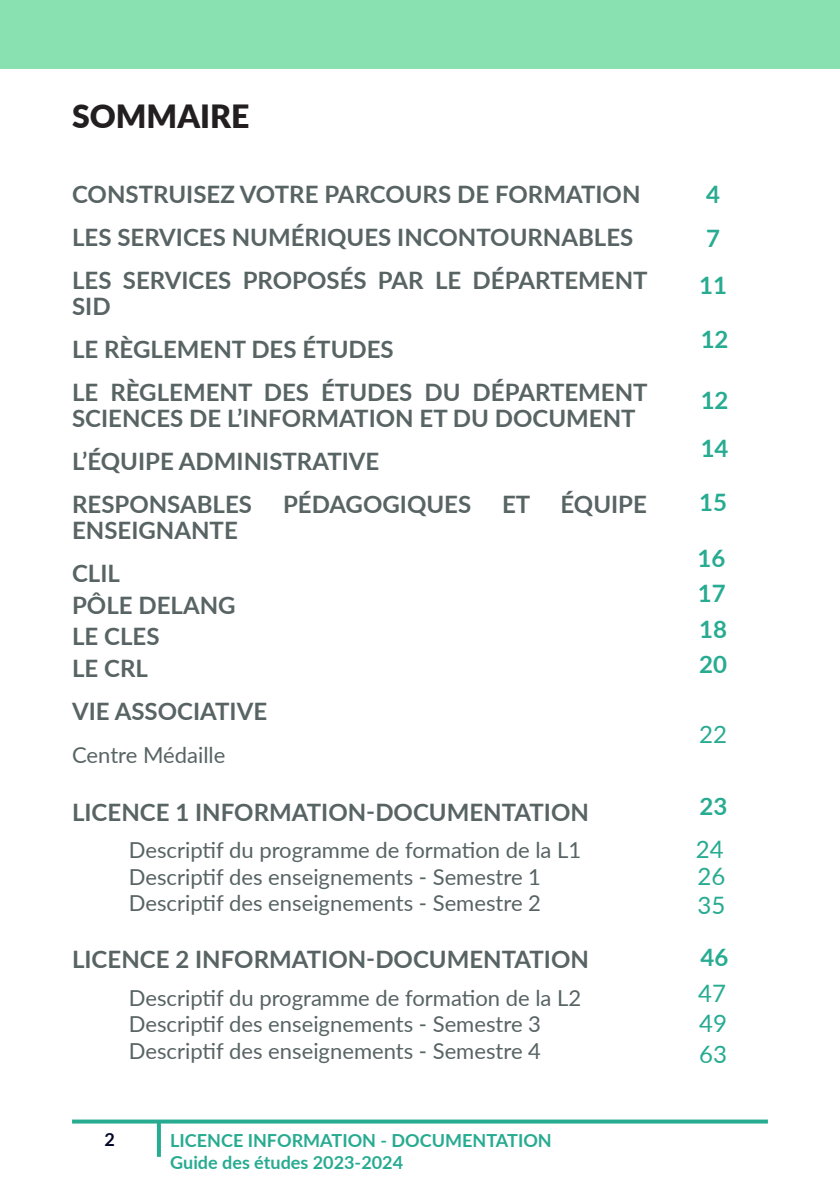
<style>
.page{position:relative;width:840px;height:1191px;background:#fff}
.page>*{position:absolute;margin:0;border:0;box-sizing:border-box;transform-origin:0 0}
.t1{font:900 32px "Lato";color:#231f20}
.t2{font:700 24px/26px "Lato";color:#586364}
.t3{font:700 24px "Lato";color:#27ab91}
.t4{font:24px "Lato";color:#27ab91}
.t5{font:22px "Lato";color:#586364}
.t6{font:700 18px "Lato";color:#27ab91}
.t7{font:700 18px "Lato";color:#000627}
</style>
<div class="page">
<svg style="left:72px;top:1119px;width:695px;height:4px;background:#44b6a0"></svg>
<svg style="left:157px;top:1121px;width:4px;height:35px"></svg>
<div style="left:0;top:0;width:839px;height:68px;background:#89e0b1"></div>
<p class="t1" style="left:72px;top:92px;width:179px">SOMMAIRE</p>
<p class="t2" style="left:72px;top:180px;width:569px">CONSTRUISEZ VOTRE PARCOURS DE FORMATION</p>
<p class="t2" style="left:72px;top:223px;width:562px">LES SERVICES NUMÉRIQUES INCONTOURNABLES</p>
<p class="t2" style="left:72px;top:266px;width:576px">LES SERVICES PROPOSÉS PAR LE DÉPARTEMENT<br>SID</p>
<p class="t2" style="left:72px;top:335px;width:323px">LE RÈGLEMENT DES ÉTUDES</p>
<p class="t2" style="left:72px;top:378px;width:577px">LE RÈGLEMENT DES ÉTUDES DU DÉPARTEMENT<br>SCIENCES DE L’INFORMATION ET DU DOCUMENT</p>
<p class="t2" style="left:72px;top:447px;width:309px">L’ÉQUIPE ADMINISTRATIVE</p>
<p class="t2" style="left:72px;top:490px;width:181px">RESPONSABLES</p>
<p class="t2" style="left:283px;top:490px;width:190px">PÉDAGOGIQUES</p>
<p class="t2" style="left:502px;top:490px;width:30px">ET</p>
<p class="t2" style="left:560px;top:490px;width:88px">ÉQUIPE</p>
<p class="t2" style="left:72px;top:516px;width:167px">ENSEIGNANTE</p>
<p class="t2" style="left:72px;top:559px;width:49px">CLIL</p>
<p class="t2" style="left:72px;top:591px;width:165px">PÔLE DELANG</p>
<p class="t2" style="left:72px;top:622px;width:89px">LE CLES</p>
<p class="t2" style="left:72px;top:654px;width:77px">LE CRL</p>
<p class="t2" style="left:72px;top:697px;width:196px">VIE ASSOCIATIVE</p>
<p class="t5" style="left:72px;top:739px;width:155px">Centre Médaille</p>
<p class="t2" style="left:72px;top:797px;width:518px">LICENCE 1 INFORMATION-DOCUMENTATION</p>
<p class="t5" style="left:129px;top:834px;width:453px">Descriptif du programme de formation de la L1</p>
<p class="t5" style="left:129px;top:861px;width:413px">Descriptif des enseignements - Semestre 1</p>
<p class="t5" style="left:129px;top:887px;width:413px">Descriptif des enseignements - Semestre 2</p>
<p class="t2" style="left:72px;top:945px;width:518px">LICENCE 2 INFORMATION-DOCUMENTATION</p>
<p class="t5" style="left:129px;top:982px;width:453px">Descriptif du programme de formation de la L2</p>
<p class="t5" style="left:129px;top:1008px;width:413px">Descriptif des enseignements - Semestre 3</p>
<p class="t5" style="left:129px;top:1035px;width:413px">Descriptif des enseignements - Semestre 4</p>
<p class="t7" style="left:104px;top:1126px;width:12px">2</p>
<p class="t6" style="left:170px;top:1127px;width:383px">LICENCE INFORMATION - DOCUMENTATION</p>
<p class="t6" style="left:170px;top:1149px;width:234px">Guide des études 2023-2024</p>
<p class="t3" style="left:705px;top:176px;width:15px">4</p>
<p class="t3" style="left:705px;top:220px;width:15px">7</p>
<p class="t3" style="left:699px;top:268px;width:29px">11</p>
<p class="t3" style="left:700px;top:322px;width:29px">12</p>
<p class="t3" style="left:700px;top:383px;width:29px">12</p>
<p class="t3" style="left:700px;top:431px;width:29px">14</p>
<p class="t3" style="left:699px;top:485px;width:29px">15</p>
<p class="t3" style="left:697px;top:540px;width:29px">16</p>
<p class="t3" style="left:697px;top:575px;width:29px">17</p>
<p class="t3" style="left:699px;top:611px;width:29px">18</p>
<p class="t3" style="left:699px;top:646px;width:29px">20</p>
<p class="t4" style="left:699px;top:717px;width:29px">22</p>
<p class="t3" style="left:699px;top:788px;width:29px">23</p>
<p class="t4" style="left:695px;top:832px;width:29px">24</p>
<p class="t4" style="left:697px;top:859px;width:29px">26</p>
<p class="t4" style="left:697px;top:887px;width:29px">35</p>
<p class="t3" style="left:700px;top:939px;width:29px">46</p>
<p class="t4" style="left:697px;top:976px;width:29px">47</p>
<p class="t4" style="left:699px;top:1005px;width:29px">49</p>
<p class="t4" style="left:699px;top:1037px;width:29px">63</p>
</div>
